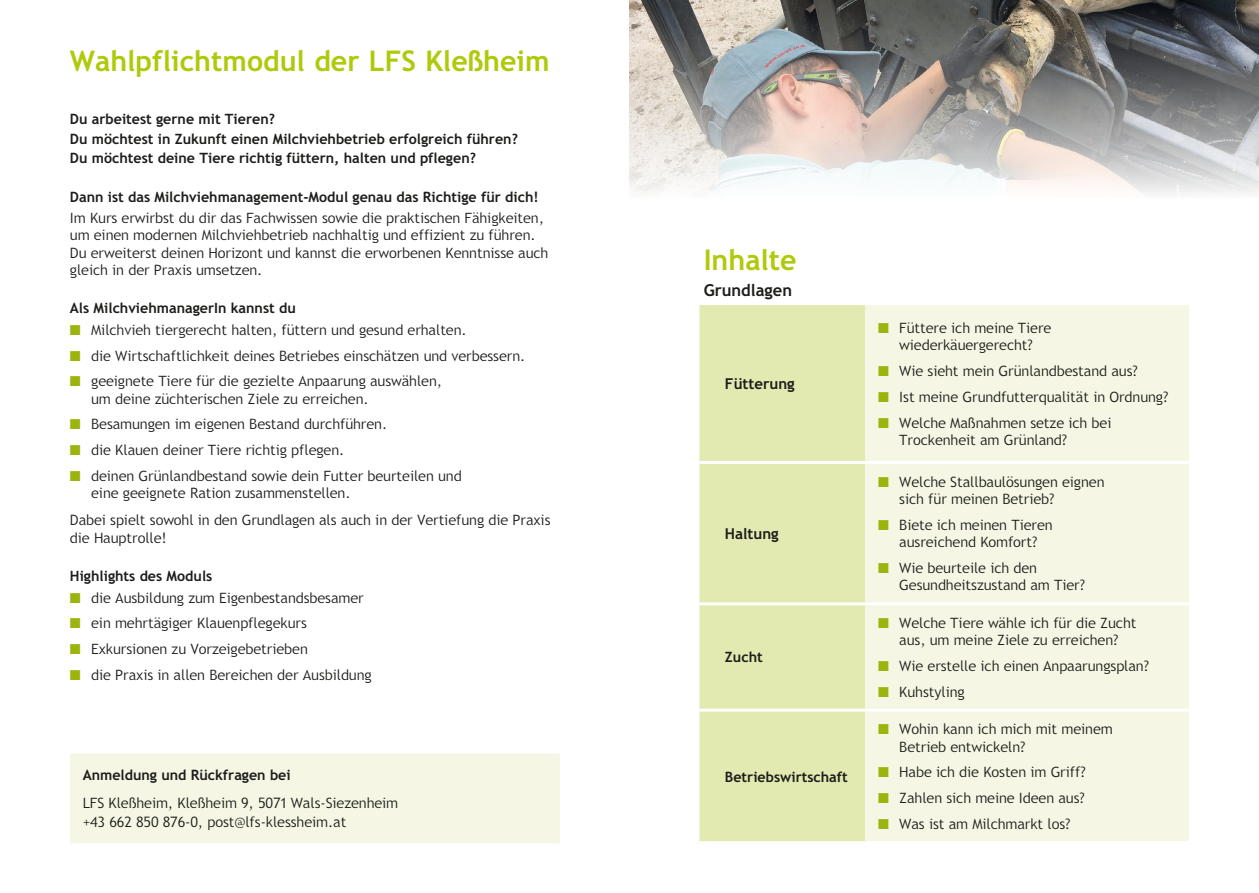
<style>
.page{position:relative;width:1259px;height:893px;background:#fff}
.page>*{position:absolute;margin:0;border:0;box-sizing:border-box;transform-origin:0 0}
.Titel_19pt{font:700 28.5px "Trebuchet SBG2";color:#afca0b}
.Titel_11pt_bold{font:700 16.5px "Trebuchet SBG2";color:#1d1d1b}
.FT_light_9_5_11_5_li{font:700 15px "Trebuchet SBG2";color:#1d1d1b}
.FT_light_9_5_11_5_li-2{font:300 14.25px/17.2px "Trebuchet SBG2";color:#1d1d1b}
.FT_light_9_5_11_5_li-3{font:700 14.25px "Trebuchet SBG2";color:#1d1d1b}
.Fließtext{font:300 14.25px/18px "Trebuchet SBG2";color:#1d1d1b}
.s1{color:#9cb40d}
</style>
<div class="page">
<div style="left:699px;top:305px;width:166px;height:536px;background:#e2eab1"></div>
<div style="left:865px;top:305px;width:324px;height:536px;background:#f5f7e4"></div>
<hr style="left:699px;top:461px;width:166px;height:3px;background:#fff">
<hr style="left:865px;top:461px;width:324px;height:3px;background:#fff">
<hr style="left:699px;top:602px;width:166px;height:3px;background:#fff">
<hr style="left:865px;top:602px;width:324px;height:3px;background:#fff">
<hr style="left:699px;top:709px;width:166px;height:3px;background:#fff">
<hr style="left:865px;top:709px;width:324px;height:3px;background:#fff">
<div style="left:70px;top:752px;width:489px;height:93px;background:#f5f7e4"></div>
<hr style="left:70px;top:750px;width:489px;height:3px;background:#fff">
<hr style="left:70px;top:843px;width:489px;height:3px;background:#fff">
<img style="left:629px;top:0;width:630px;height:194px">
<p class="Titel_19pt" style="left:70px;top:43px;width:481px">Wahlpflichtmodul der LFS Kleßheim</p>
<p class="FT_light_9_5_11_5_li-3" style="left:70px;top:110px;width:207px">Du arbeitest gerne mit Tieren?</p>
<p class="FT_light_9_5_11_5_li-3" style="left:70px;top:130px;width:449px">Du möchtest in Zukunft einen Milchviehbetrieb erfolgreich führen?</p>
<p class="FT_light_9_5_11_5_li-3" style="left:70px;top:149px;width:407px">Du möchtest deine Tiere richtig füttern, halten und pflegen?</p>
<p class="FT_light_9_5_11_5_li-3" style="left:70px;top:188px;width:470px">Dann ist das Milchviehmanagement-Modul genau das Richtige für dich!</p>
<p class="FT_light_9_5_11_5_li-2" style="left:70px;top:210px;width:480px">Im Kurs erwirbst du dir das Fachwissen sowie die praktischen Fähigkeiten, um einen modernen Milchviehbetrieb nachhaltig und effizient zu führen.<br>Du erweiterst deinen Horizont und kannst die erworbenen Kenntnisse auch gleich in der Praxis umsetzen.</p>
<p class="FT_light_9_5_11_5_li-3" style="left:70px;top:299px;width:227px">Als MilchviehmanagerIn kannst du</p>
<p class="FT_light_9_5_11_5_li-2" style="left:70px;top:321px;width:398px"><span class="s1">■</span> Milchvieh tiergerecht halten, füttern und gesund erhalten.</p>
<p class="FT_light_9_5_11_5_li-2" style="left:70px;top:347px;width:457px"><span class="s1">■</span> die Wirtschaftlichkeit deines Betriebes einschätzen und verbessern.</p>
<p class="FT_light_9_5_11_5_li-2" style="left:91px;top:373px;width:352px;text-indent:-21px"><span class="s1">■</span> geeignete Tiere für die gezielte Anpaarung auswählen, um deine züchterischen Ziele zu erreichen.</p>
<p class="FT_light_9_5_11_5_li-2" style="left:70px;top:416px;width:319px"><span class="s1">■</span> Besamungen im eigenen Bestand durchführen.</p>
<p class="FT_light_9_5_11_5_li-2" style="left:70px;top:441px;width:276px"><span class="s1">■</span> die Klauen deiner Tiere richtig pflegen.</p>
<p class="FT_light_9_5_11_5_li-2" style="left:91px;top:467px;width:372px;text-indent:-21px"><span class="s1">■</span> deinen Grünlandbestand sowie dein Futter beurteilen und eine geeignete Ration zusammenstellen.</p>
<p class="Fließtext" style="left:70px;top:511px;width:482px">Dabei spielt sowohl in den Grundlagen als auch in der Vertiefung die Praxis die Hauptrolle!</p>
<p class="FT_light_9_5_11_5_li-3" style="left:70px;top:567px;width:144px">Highlights des Moduls</p>
<p class="FT_light_9_5_11_5_li-2" style="left:70px;top:589px;width:295px"><span class="s1">■</span> die Ausbildung zum Eigenbestandsbesamer</p>
<p class="FT_light_9_5_11_5_li-2" style="left:70px;top:615px;width:238px"><span class="s1">■</span> ein mehrtägiger Klauenpflegekurs</p>
<p class="FT_light_9_5_11_5_li-2" style="left:70px;top:641px;width:239px"><span class="s1">■</span> Exkursionen zu Vorzeigebetrieben</p>
<p class="FT_light_9_5_11_5_li-2" style="left:70px;top:666px;width:303px"><span class="s1">■</span> die Praxis in allen Bereichen der Ausbildung</p>
<p class="FT_light_9_5_11_5_li-3" style="left:83px;top:766px;width:209px">Anmeldung und Rückfragen bei</p>
<p class="FT_light_9_5_11_5_li-2" style="left:83px;top:794px;width:317px">LFS Kleßheim, Kleßheim 9, 5071 Wals-Siezenheim</p>
<p class="FT_light_9_5_11_5_li-2" style="left:83px;top:814px;width:265px">+43 662 850 876-0, post@lfs-klessheim.at</p>
<p class="Titel_19pt" style="left:703px;top:242px;width:94px">Inhalte</p>
<p class="Titel_11pt_bold" style="left:703px;top:280px;width:90px">Grundlagen</p>
<p class="FT_light_9_5_11_5_li" style="left:725px;top:375px;width:71px">Fütterung</p>
<p class="FT_light_9_5_11_5_li" style="left:725px;top:524px;width:55px">Haltung</p>
<p class="FT_light_9_5_11_5_li-3" style="left:725px;top:648px;width:39px">Zucht</p>
<p class="FT_light_9_5_11_5_li-3" style="left:725px;top:768px;width:124px">Betriebswirtschaft</p>
<p class="FT_light_9_5_11_5_li-2" style="left:878px;top:320px;width:175px;text-align:center"><span class="s1">■</span> Füttere ich meine Tiere wiederkäuergerecht?</p>
<p class="FT_light_9_5_11_5_li-2" style="left:878px;top:363px;width:261px"><span class="s1">■</span> Wie sieht mein Grünlandbestand aus?</p>
<p class="FT_light_9_5_11_5_li-2" style="left:878px;top:388px;width:292px"><span class="s1">■</span> Ist meine Grundfutterqualität in Ordnung?</p>
<p class="FT_light_9_5_11_5_li-2" style="left:899px;top:414px;width:214px;text-indent:-21px"><span class="s1">■</span> Welche Maßnahmen setze ich bei<br>Trockenheit am Grünland?</p>
<p class="FT_light_9_5_11_5_li-2" style="left:899px;top:473px;width:207px;text-indent:-21px"><span class="s1">■</span> Welche Stallbaulösungen eignen sich für meinen Betrieb?</p>
<p class="FT_light_9_5_11_5_li-2" style="left:878px;top:516px;width:176px;text-align:center"><span class="s1">■</span> Biete ich meinen Tieren ausreichend Komfort?</p>
<p class="FT_light_9_5_11_5_li-2" style="left:899px;top:559px;width:187px;text-indent:-21px"><span class="s1">■</span> Wie beurteile ich den<br>Gesundheitszustand am Tier?</p>
<p class="FT_light_9_5_11_5_li-2" style="left:878px;top:614px;width:260px;text-align:center"><span class="s1">■</span> Welche Tiere wähle ich für die Zucht aus, um meine Ziele zu erreichen?</p>
<p class="FT_light_9_5_11_5_li-2" style="left:878px;top:657px;width:272px"><span class="s1">■</span> Wie erstelle ich einen Anpaarungsplan?</p>
<p class="FT_light_9_5_11_5_li-2" style="left:878px;top:683px;width:88px"><span class="s1">■</span> Kuhstyling</p>
<p class="FT_light_9_5_11_5_li-2" style="left:899px;top:721px;width:215px;text-indent:-21px"><span class="s1">■</span> Wohin kann ich mich mit meinem<br>Betrieb entwickeln?</p>
<p class="FT_light_9_5_11_5_li-2" style="left:878px;top:764px;width:209px"><span class="s1">■</span> Habe ich die Kosten im Griff?</p>
<p class="FT_light_9_5_11_5_li-2" style="left:878px;top:789px;width:208px"><span class="s1">■</span> Zahlen sich meine Ideen aus?</p>
<p class="FT_light_9_5_11_5_li-2" style="left:878px;top:815px;width:194px"><span class="s1">■</span> Was ist am Milchmarkt los?</p>
</div>
